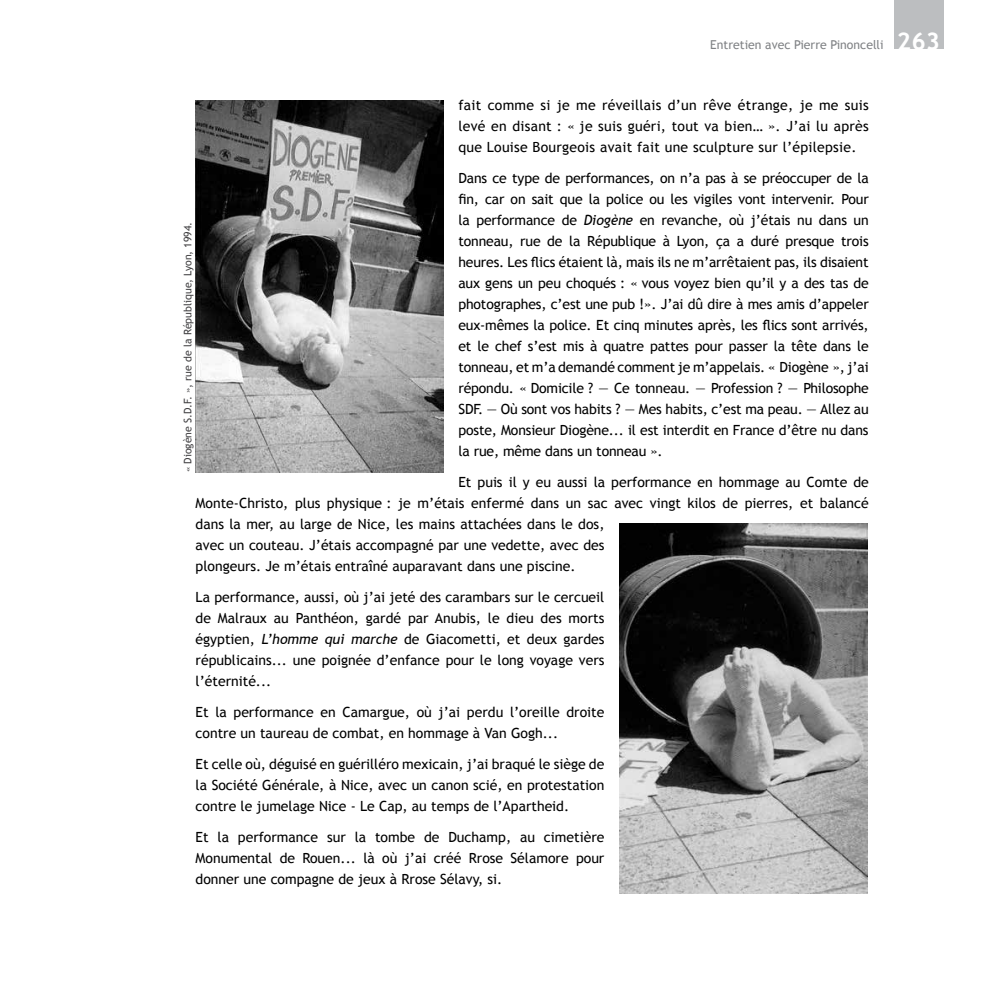
<style>
.page{position:relative;width:993px;height:993px;background:#fff}
.page>*{position:absolute;margin:0;border:0;box-sizing:border-box;transform-origin:0 0}
.t1{font:14px/21px "Trebuchet MS";color:#000;text-align:justify}
.t2{font:12.25px "Trebuchet MS";color:#808285}
.t3{font:10.5px "Trebuchet MS";color:#414042}
.s1{font-weight:700;font-size:24.5px;color:#fff}
.s2{font-style:italic}
</style>
<div class="page">
<div style="left:893px;top:0;width:50px;height:49px;background:#bcbec0"></div>
<img style="left:195px;top:100px;width:248px;height:372px">
<img style="left:619px;top:523px;width:248px;height:370px">
<p class="t2" style="left:710px;top:37px;width:231px">Entretien avec Pierre Pinoncelli <span class="s1">263</span></p>
<p class="t1" style="left:458px;top:94px;width:412px">fait comme si je me réveillais d’un rêve étrange, je me suis levé en disant : « je suis guéri, tout va bien… ». J’ai lu après que Louise Bourgeois avait fait une sculpture sur l’épilepsie.</p>
<p class="t1" style="left:458px;top:167px;width:412px">Dans ce type de performances, on n’a pas à se préoccuper de la fin, car on sait que la police ou les vigiles vont intervenir. Pour la performance de <span class="s2">Diogène</span> en revanche, où j’étais nu dans un tonneau, rue de la République à Lyon, ça a duré presque trois heures. Les flics étaient là, mais ils ne m’arrêtaient pas, ils disaient aux gens un peu choqués : « vous voyez bien qu’il y a des tas de photographes, c’est une pub !». J’ai dû dire à mes amis d’appeler eux-mêmes la police. Et cinq minutes après, les flics sont arrivés, et le chef s’est mis à quatre pattes pour passer la tête dans le tonneau, et m’a demandé comment je m’appelais. « Diogène », j’ai répondu. « Domicile ? — Ce tonneau. — Profession ? — Philosophe SDF. — Où sont vos habits ? — Mes habits, c’est ma peau. — Allez au poste, Monsieur Diogène... il est interdit en France d’être nu dans la rue, même dans un tonneau ».</p>
<p class="t1" style="left:195px;top:471px;width:674px;text-align:left;text-indent:263px">Et puis il y eu aussi la performance en hommage au Comte de Monte-Christo, plus physique : je m’étais enfermé dans un sac avec vingt kilos de pierres, et balancé dans la mer, au large de Nice, les mains attachées dans le dos,<br>avec un couteau. J’étais accompagné par une vedette, avec des<br>plongeurs. Je m’étais entraîné auparavant dans une piscine.</p>
<p class="t1" style="left:195px;top:586px;width:410px">La performance, aussi, où j’ai jeté des carambars sur le cercueil de Malraux au Panthéon, gardé par Anubis, le dieu des morts égyptien, <span class="s2">L’homme qui marche</span> de Giacometti, et deux gardes républicains... une poignée d’enfance pour le long voyage vers l’éternité...</p>
<p class="t1" style="left:195px;top:701px;width:410px">Et la performance en Camargue, où j’ai perdu l’oreille droite contre un taureau de combat, en hommage à Van Gogh...</p>
<p class="t1" style="left:195px;top:753px;width:410px">Et celle où, déguisé en guérilléro mexicain, j’ai braqué le siège de la Société Générale, à Nice, avec un canon scié, en protestation contre le jumelage Nice - Le Cap, au temps de l’Apartheid.</p>
<p class="t1" style="left:195px;top:826px;width:410px">Et la performance sur la tombe de Duchamp, au cimetière Monumental de Rouen... là où j’ai créé Rrose Sélamore pour donner une compagne de jeux à Rrose Sélavy, si.</p>
<p class="t3" style="left:181px;top:472px;width:252px;rotate:-90deg">« Diogène S.D.F. », rue de la République, Lyon, 1994.</p>
</div>
